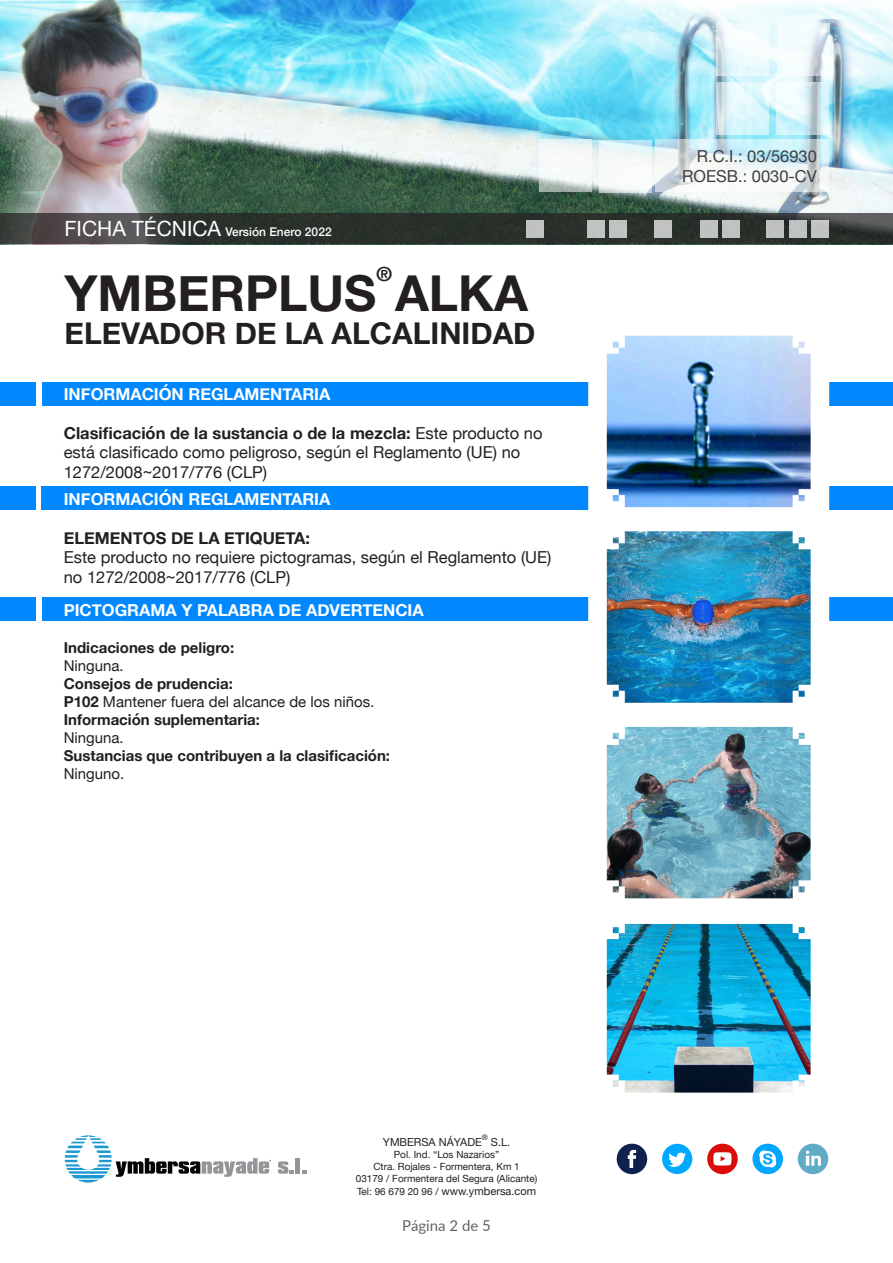
<style>
.page{position:relative;width:893px;height:1263px;background:#fff}
.page>*{position:absolute;margin:0;border:0;box-sizing:border-box;transform-origin:0 0}
.t1{font:700 49.5px "Helvetica Neue";color:#231f20}
.t2{font:700 30px "Helvetica Neue";color:#231f20}
.t3{font:700 19.5px "Helvetica Neue";color:#231f20}
.t4{font:16.5px/19.5px "Helvetica Neue";color:#231f20}
.t5{font:700 16.5px "Helvetica Neue";color:#fff}
.t6{font:16.5px/19.5px "Helvetica Neue";color:#3e3e3f;text-align:right}
.t7{font:700 16.5px "Helvetica Neue";color:#231f20}
.t8{font:700 15px "Helvetica Neue";color:#231f20}
.t9{font:15px "Helvetica Neue";color:#231f20}
.t10{font:15px "Lato";color:#636366}
.t11{font:500 12px "Helvetica Neue";color:#fff}
.t12{font:10.95px "Helvetica Neue";color:#231f20}
.t13{font:9.9px/11.9px "Helvetica Neue";color:#231f20;text-align:center}
.t14{font:7.5px "Helvetica Neue";color:#231f20}
.s1{font-weight:400;font-size:21px}
.s2{font-weight:700}
.s3{font-size:9.9px}
</style>
<div class="page">
<img style="left:0;top:0;width:893px;height:213px">
<svg style="left:0;top:213px;width:893px;height:31px;background:#333834"></svg>
<div style="left:811px;top:220px;width:18px;height:17px;background:#c0c2c1"></div>
<div style="left:789px;top:220px;width:18px;height:17px;background:#c0c2c0"></div>
<div style="left:766px;top:220px;width:18px;height:17px;background:#bfc1c0"></div>
<div style="left:722px;top:220px;width:18px;height:17px;background:#c0c2c0"></div>
<div style="left:700px;top:220px;width:18px;height:17px;background:#c0c2c0"></div>
<div style="left:654px;top:220px;width:17px;height:17px;background:#c0c2c0"></div>
<div style="left:609px;top:220px;width:18px;height:17px;background:#c1c3c1"></div>
<div style="left:587px;top:220px;width:17px;height:17px;background:#c0c3c1"></div>
<div style="left:526px;top:220px;width:18px;height:17px;background:#c0c2c0"></div>
<svg style="left:717px;top:23px;width:52px;height:53px;fill:#effbfd"></svg>
<svg style="left:776px;top:82px;width:52px;height:53px"></svg>
<svg style="left:717px;top:82px;width:52px;height:53px;background:#daf2f7"></svg>
<svg style="left:656px;top:140px;width:172px;height:52px"></svg>
<svg style="left:717px;top:140px;width:52px;height:52px;fill:#f2f7f9"></svg>
<svg style="left:658px;top:140px;width:53px;height:52px"></svg>
<svg style="left:540px;top:140px;width:52px;height:52px;fill:#f6f8f7"></svg>
<svg style="left:599px;top:140px;width:52px;height:53px;fill:#f6f9f8"></svg>
<svg style="left:777px;top:23px;width:52px;height:53px;fill:#f3fcfd"></svg>
<svg style="left:278px;top:1161px;width:16px;height:13px"></svg>
<hr style="left:296px;top:1158px;width:4px;height:15px;background:#939598">
<svg style="left:302px;top:1170px;width:4px;height:3px"></svg>
<svg style="left:65px;top:1135px;width:206px;height:47px"></svg>
<div style="left:617px;top:1144px;width:30px;height:30px;background:#0f214f;border-radius:50%"></div>
<svg style="left:628px;top:1150px;width:8px;height:18px"></svg>
<div style="left:707px;top:1144px;width:31px;height:30px;background:#db0d0a;border-radius:50%"></div>
<svg style="left:713px;top:1152px;width:18px;height:13px"></svg>
<div style="left:752px;top:1144px;width:31px;height:30px;background:#00a6ff;border-radius:50%"></div>
<svg style="left:759px;top:1150px;width:17px;height:17px"></svg>
<div style="left:798px;top:1144px;width:30px;height:30px;background:#61abc7;border-radius:50%"></div>
<svg style="left:806px;top:1150px;width:15px;height:16px"></svg>
<div style="left:662px;top:1144px;width:30px;height:30px;background:#00a8ff;border-radius:50%"></div>
<svg style="left:668px;top:1152px;width:18px;height:15px"></svg>
<div style="left:42px;top:383px;width:851px;height:23px;background:#08f"></div>
<div style="left:0;top:383px;width:35px;height:23px;background:#08f"></div>
<div style="left:42px;top:486px;width:851px;height:24px;background:#08f"></div>
<div style="left:0;top:486px;width:35px;height:24px;background:#08f"></div>
<div style="left:42px;top:597px;width:851px;height:24px;background:#08f"></div>
<div style="left:0;top:597px;width:35px;height:24px;background:#08f"></div>
<div style="left:588px;top:324px;width:241px;height:790px;background:#fff"></div>
<img style="left:607px;top:336px;width:204px;height:171px">
<img style="left:607px;top:531px;width:204px;height:172px">
<img style="left:607px;top:727px;width:204px;height:171px">
<img style="left:607px;top:924px;width:204px;height:168px">
<p class="t11" style="left:65px;top:223px;width:269px"><span class="s1">FICHA TÉCNICA</span> Versión Enero 2022</p>
<p class="t3" style="left:376px;top:259px;width:17px">®</p>
<h1 class="t1" style="left:65px;top:255px;width:465px">YMBERPLUS ALKA</h1>
<h2 class="t2" style="left:65px;top:310px;width:472px">ELEVADOR DE LA ALCALINIDAD</h2>
<p class="t5" style="left:64px;top:381px;width:268px">INFORMACIÓN REGLAMENTARIA</p>
<p class="t4" style="left:64px;top:424px;width:480px"><span class="s2">Clasificación de la sustancia o de la mezcla:</span> Este producto no está clasificado como peligroso, según el Reglamento (UE) no<br>1272/2008~2017/776 (CLP)</p>
<p class="t5" style="left:64px;top:486px;width:268px">INFORMACIÓN REGLAMENTARIA</p>
<p class="t7" style="left:64px;top:525px;width:248px">ELEMENTOS DE LA ETIQUETA:</p>
<p class="t4" style="left:64px;top:548px;width:489px">Este producto no requiere pictogramas, según el Reglamento (UE)</p>
<p class="t4" style="left:64px;top:568px;width:228px">no 1272/2008~2017/776 (CLP)</p>
<p class="t5" style="left:64px;top:597px;width:361px">PICTOGRAMA Y PALABRA DE ADVERTENCIA</p>
<p class="t8" style="left:64px;top:636px;width:172px">Indicaciones de peligro:</p>
<p class="t9" style="left:64px;top:655px;width:62px">Ninguna.</p>
<p class="t8" style="left:64px;top:672px;width:171px">Consejos de prudencia:</p>
<p class="t9" style="left:64px;top:691px;width:312px"><span class="s2">P102</span> Mantener fuera del alcance de los niños.</p>
<p class="t8" style="left:64px;top:708px;width:198px">Información suplementaria:</p>
<p class="t9" style="left:64px;top:727px;width:62px">Ninguna.</p>
<p class="t8" style="left:64px;top:744px;width:328px">Sustancias que contribuyen a la clasificación:</p>
<p class="t9" style="left:64px;top:763px;width:62px">Ninguno.</p>
<p class="t6" style="left:682px;top:148px;width:136px">R.C.I.: 03/56930<br>ROESB.: 0030-CV</p>
<p class="t12" style="left:383px;top:1134px;width:101px">YMBERSA NÁYADE</p>
<p class="t14" style="left:482px;top:1132px;width:7px">®</p>
<p class="t12" style="left:491px;top:1134px;width:21px">S.L.</p>
<p class="t13" style="left:356px;top:1149px;width:183px">Pol. Ind. “Los Nazarios”<br>Ctra. Rojales - Formentera, Km 1<br>03179 / Formentera del Segura (Alicante)</p>
<p class="t12" style="left:357px;top:1183px;width:181px"><span class="s3">Tel: 96 679 20 96 /</span> www.ymbersa.com</p>
<p class="t10" style="left:402px;top:1214px;width:90px">Página 2 de 5</p>
</div>
